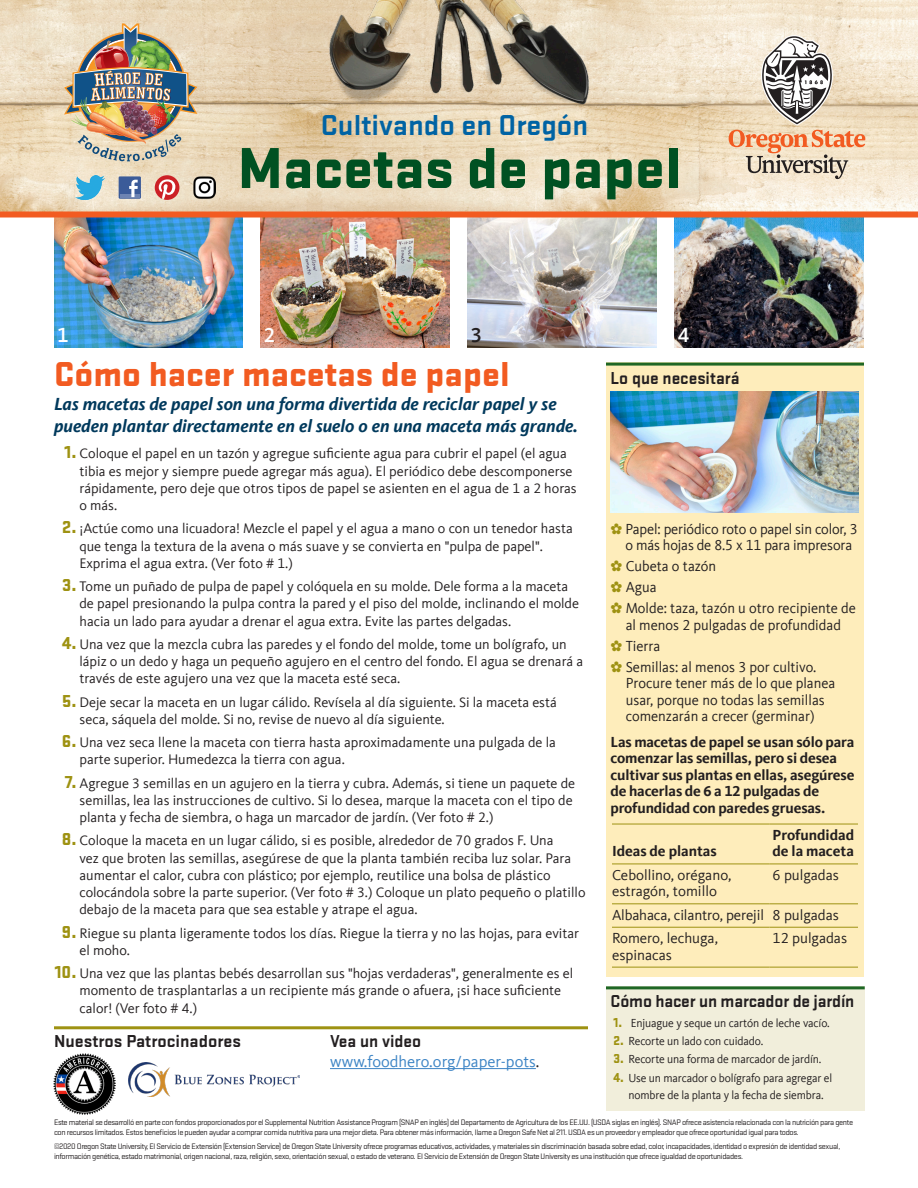
<style>
.page{position:relative;width:918px;height:1188px;background:#fff}
.page>*{position:absolute;margin:0;border:0;box-sizing:border-box;transform-origin:0 0}
.t1{font:900 60px "Stratum 2";color:#005122}
.Quick_Tips{font:900 36px "Stratum 2";color:#f25b21}
.t2{font:700 30px "Stratum 2";color:#0063a4}
.t3{font:500 21px "Kievit Offc";color:#fff}
.t4{font:500 21px "Kievit Offc";color:#231f20}
.Quick_Tips-2{font:italic 700 18px/21.6px "Kievit Offc";color:#00395c}
.Subhead{font:700 18px "Stratum 2";letter-spacing:-.01em;color:#231f20}
.Calendar{font:700 18px "Stratum 2";color:#231f20}
.Subhead-2{font:16.5px "Kievit Offc";color:#3e85c5}
.ContainerGardening{font:15px/16.5px "Kievit Offc";color:#231f20}
.t5{font:700 15px/16.5px "Kievit Offc";letter-spacing:-.01em;color:#231f20}
.t6{font:14.25px/17.2px "Kievit Offc";color:#231f20}
.t7{font:12px/16.5px "Kievit Offc";letter-spacing:-.01em;color:#231f20;text-align:center}
.t8{font:8.25px/10.5px "Stratum 2";letter-spacing:-.04em;color:#231f20}
.s1{font-family:"Stratum 2";font-weight:900;font-size:18px;color:#9e9212}
.s2{color:#231f20}
.s3{color:#9e9212}
.s4{font-family:"Stratum 2";font-weight:900;font-size:13.5px;color:#9e9212}
</style>
<div class="page">
<img style="left:54px;top:218px;width:189px;height:130px">
<img style="left:675px;top:218px;width:189px;height:130px">
<img style="left:468px;top:218px;width:189px;height:130px">
<img style="left:261px;top:218px;width:189px;height:130px">
<img style="left:0;top:0;width:918px;height:212px">
<hr style="left:54px;top:1026px;width:534px;height:3px;background:#9e9212">
<div style="left:0;top:212px;width:918px;height:6px;background:#f25b21"></div>
<img style="left:288px;top:0;width:343px;height:109px">
<img style="left:128px;top:1062px;width:171px;height:34px">
<img style="left:54px;top:1053px;width:62px;height:62px">
<div style="left:606px;top:363px;width:258px;height:614px;background:#feedbb"></div>
<hr style="left:606px;top:363px;width:258px;height:3px;background:#1e6725">
<img style="left:610px;top:391px;width:248px;height:122px">
<div style="left:606px;top:986px;width:259px;height:125px;background:#f1eedb"></div>
<hr style="left:606px;top:986px;width:259px;height:3px;background:#1e6725">
<svg style="left:155px;top:175px;width:24px;height:25px"></svg>
<div style="left:119px;top:176px;width:22px;height:23px;background:#3b5b99"></div>
<hr style="left:120px;top:194px;width:19px;height:3px;background:#6d84b3">
<svg style="left:129px;top:180px;width:9px;height:17px"></svg>
<img style="left:76px;top:176px;width:29px;height:23px">
<img style="left:193px;top:176px;width:23px;height:23px">
<hr style="left:330px;top:1068px;width:206px;height:1px;background:#3e85c5">
<img style="left:64px;top:23px;width:133px;height:138px">
<svg style="left:729px;top:35px;width:136px;height:144px;background:#d6c3ae"></svg>
<hr style="left:612px;top:824px;width:158px;height:1px;background:#9e9212">
<hr style="left:770px;top:824px;width:88px;height:1px;background:#9e9212">
<hr style="left:612px;top:864px;width:158px;height:1px;background:#9e9212">
<hr style="left:770px;top:864px;width:88px;height:1px;background:#9e9212">
<hr style="left:612px;top:903px;width:158px;height:1px;background:#9e9212">
<hr style="left:770px;top:903px;width:88px;height:1px;background:#9e9212">
<hr style="left:612px;top:927px;width:158px;height:1px;background:#9e9212">
<hr style="left:770px;top:927px;width:88px;height:1px;background:#9e9212">
<hr style="left:612px;top:967px;width:158px;height:1px;background:#9e9212">
<hr style="left:770px;top:967px;width:88px;height:1px;background:#9e9212">
<p class="t2" style="left:321px;top:105px;width:269px">Cultivando en Oregón</p>
<p class="t1" style="left:238px;top:124px;width:445px">Macetas de papel</p>
<p class="t3" style="left:57px;top:323px;width:13px">1</p>
<p class="t3" style="left:264px;top:323px;width:13px">2</p>
<p class="t4" style="left:471px;top:323px;width:13px">3</p>
<p class="t3" style="left:678px;top:323px;width:13px">4</p>
<p class="Quick_Tips" style="left:54px;top:347px;width:457px">Cómo hacer macetas de papel</p>
<p class="Quick_Tips-2" style="left:54px;top:394px;width:526px">Las macetas de papel son una forma divertida de reciclar papel y se pueden plantar directamente en el suelo o en una maceta más grande.</p>
<p class="t6" style="left:80px;top:445px;width:499px;text-indent:-15px"><span class="s1">1.</span> Coloque el papel en un tazón y agregue suficiente agua para cubrir el papel (el agua tibia es mejor y siempre puede agregar más agua). El periódico debe descomponerse rápidamente, pero deje que otros tipos de papel se asienten en el agua de 1 a 2 horas o más.</p>
<p class="t6" style="left:80px;top:520px;width:495px;text-indent:-17px"><span class="s1">2.</span> ¡Actúe como una licuadora! Mezcle el papel y el agua a mano o con un tenedor hasta que tenga la textura de la avena o más suave y se convierta en "pulpa de papel".<br>Exprima el agua extra. (Ver foto # 1.)</p>
<p class="t6" style="left:80px;top:578px;width:501px;text-indent:-17px"><span class="s1">3.</span> Tome un puñado de pulpa de papel y colóquela en su molde. Dele forma a la maceta de papel presionando la pulpa contra la pared y el piso del molde, inclinando el molde hacia un lado para ayudar a drenar el agua extra. Evite las partes delgadas.</p>
<p class="t6" style="left:80px;top:636px;width:505px;text-indent:-17px"><span class="s1">4.</span> Una vez que la mezcla cubra las paredes y el fondo del molde, tome un bolígrafo, un lápiz o un dedo y haga un pequeño agujero en el centro del fondo. El agua se drenará a través de este agujero una vez que la maceta esté seca.</p>
<p class="t6" style="left:80px;top:693px;width:479px;text-indent:-17px"><span class="s1">5.</span> Deje secar la maceta en un lugar cálido. Revísela al día siguiente. Si la maceta está seca, sáquela del molde. Si no, revise de nuevo al día siguiente.</p>
<p class="t6" style="left:80px;top:734px;width:478px;text-indent:-18px"><span class="s1">6.</span> Una vez seca llene la maceta con tierra hasta aproximadamente una pulgada de la parte superior. Humedezca la tierra con agua.</p>
<p class="t6" style="left:80px;top:774px;width:497px;text-indent:-15px"><span class="s1">7.</span> Agregue 3 semillas en un agujero en la tierra y cubra. Además, si tiene un paquete de semillas, lea las instrucciones de cultivo. Si lo desea, marque la maceta con el tipo de planta y fecha de siembra, o haga un marcador de jardín. (Ver foto # 2.)</p>
<p class="t6" style="left:80px;top:832px;width:508px;text-indent:-18px"><span class="s1">8.</span> Coloque la maceta en un lugar cálido, si es posible, alrededor de 70 grados F. Una<br>vez que broten las semillas, asegúrese de que la planta también reciba luz solar. Para aumentar el calor, cubra con plástico; por ejemplo, reutilice una bolsa de plástico colocándola sobre la parte superior. (Ver foto # 3.) Coloque un plato pequeño o platillo debajo de la maceta para que sea estable y atrape el agua.</p>
<p class="t6" style="left:80px;top:924px;width:501px;text-indent:-18px"><span class="s1">9.</span> Riegue su planta ligeramente todos los días. Riegue la tierra y no las hojas, para evitar el moho.</p>
<p class="t6" style="left:80px;top:965px;width:495px;text-indent:-25px"><span class="s1">10.</span> Una vez que las plantas bebés desarrollan sus "hojas verdaderas", generalmente es el momento de trasplantarlas a un recipiente más grande o afuera, ¡si hace suficiente calor! (Ver foto # 4.)</p>
<p class="Calendar" style="left:54px;top:1029px;width:188px">Nuestros Patrocinadores</p>
<p class="Subhead" style="left:330px;top:1029px;width:93px">Vea un video</p>
<p class="Subhead-2" style="left:330px;top:1052px;width:211px">www.foodhero.org/paper-pots<span class="s2">.</span></p>
<p class="Subhead" style="left:610px;top:365px;width:131px">Lo que necesitará</p>
<p class="ContainerGardening" style="left:625px;top:521px;width:234px;text-indent:-15px"><span class="s3">✿</span> Papel: periódico roto o papel sin color, 3 o más hojas de 8.5 x 11 para impresora</p>
<p class="ContainerGardening" style="left:610px;top:558px;width:107px"><span class="s3">✿</span> Cubeta o tazón</p>
<p class="ContainerGardening" style="left:610px;top:579px;width:48px"><span class="s3">✿</span> Agua</p>
<p class="ContainerGardening" style="left:610px;top:600px;width:247px;text-align:center"><span class="s3">✿</span> Molde: taza, tazón u otro recipiente de al menos 2 pulgadas de profundidad</p>
<p class="ContainerGardening" style="left:610px;top:638px;width:51px"><span class="s3">✿</span> Tierra</p>
<p class="ContainerGardening" style="left:626px;top:659px;width:211px;text-indent:-15px"><span class="s3">✿</span> Semillas: al menos 3 por cultivo.<br>Procure tener más de lo que planea usar, porque no todas las semillas comenzarán a crecer (germinar)</p>
<p class="t5" style="left:610px;top:733px;width:246px">Las macetas de papel se usan sólo para comenzar las semillas, pero si desea cultivar sus plantas en ellas, asegúrese de hacerlas de 6 a 12 pulgadas de profundidad con paredes gruesas.</p>
<p class="t5" style="left:612px;top:843px;width:106px">Ideas de plantas</p>
<p class="t5" style="left:772px;top:827px;width:83px">Profundidad de la maceta</p>
<p class="ContainerGardening" style="left:612px;top:867px;width:121px">Cebollino, orégano, estragón, tomillo</p>
<p class="ContainerGardening" style="left:772px;top:867px;width:68px">6 pulgadas</p>
<p class="ContainerGardening" style="left:612px;top:907px;width:153px">Albahaca, cilantro, perejil</p>
<p class="ContainerGardening" style="left:772px;top:907px;width:68px">8 pulgadas</p>
<p class="ContainerGardening" style="left:612px;top:930px;width:108px">Romero, lechuga, espinacas</p>
<p class="ContainerGardening" style="left:772px;top:930px;width:76px">12 pulgadas</p>
<p class="Subhead" style="left:610px;top:989px;width:245px">Cómo hacer un marcador de jardín</p>
<p class="t7" style="left:614px;top:1015px;width:218px"><span class="s4">1.</span> Enjuague y seque un cartón de leche vacío.</p>
<p class="t7" style="left:614px;top:1033px;width:151px"><span class="s4">2.</span> Recorte un lado con cuidado.</p>
<p class="t7" style="left:614px;top:1051px;width:209px"><span class="s4">3.</span> Recorte una forma de marcador de jardín.</p>
<p class="t7" style="left:614px;top:1070px;width:220px"><span class="s4">4.</span> Use un marcador o bolígrafo para agregar el nombre de la planta y la fecha de siembra.</p>
<p class="t8" style="left:54px;top:1116px;width:801px">Este material se desarrolló en parte con fondos proporcionados por el Supplemental Nutrition Assistance Program (SNAP en inglés) del Departamento de Agricultura de los EE.UU. (USDA siglas en inglés). SNAP ofrece asistencia relacionada con la nutrición para gente con recursos limitados. Estos beneficios le pueden ayudar a comprar comida nutritiva para una mejor dieta. Para obtener más información, llame a Oregon Safe Net al 211. USDA es un proveedor y empleador que ofrece oportunidad igual para todos.</p>
<p class="t8" style="left:54px;top:1140px;width:788px">©2020 Oregon State University, El Servicio de Extensión (Extension Service) de Oregon State University ofrece programas educativos, actividades, y materiales sin discriminación basada sobre edad, color, incapacidades, identidad o expresión de identidad sexual, información genética, estado matrimonial, origen nacional, raza, religión, sexo, orientación sexual, o estado de veterano. El Servicio de Extensión de Oregon State University es una institución que ofrece igualdad de oportunidades.</p>
</div>
